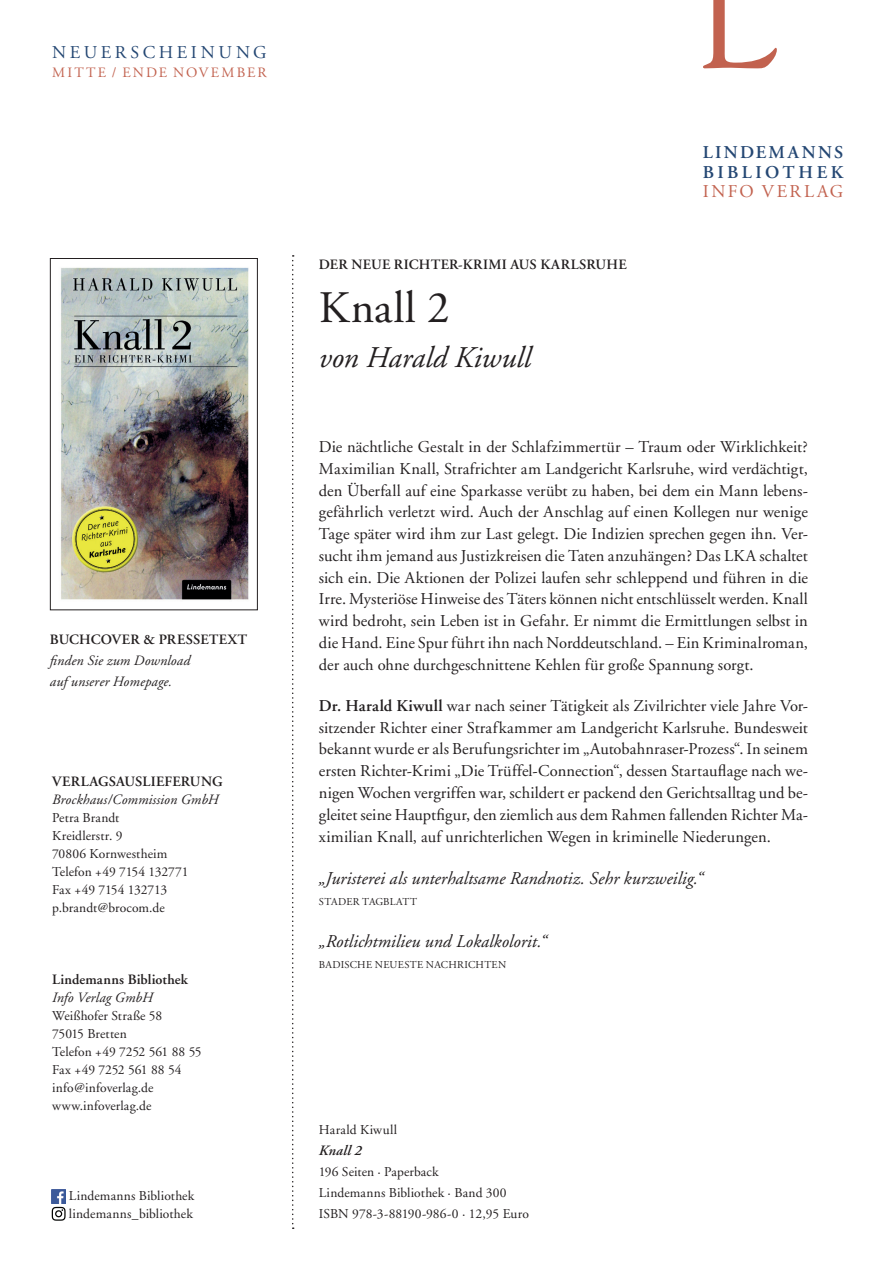
<style>
.page{position:relative;width:893px;height:1263px;background:#fff}
.page>*{position:absolute;margin:0;border:0;box-sizing:border-box;transform-origin:0 0}
.t1{font:144px "Goudy";color:#c2624f}
.t2{font:45px "Adobe Garamond";letter-spacing:.015em;color:#231f20}
.t3{font:italic 30px "Adobe Garamond";color:#231f20}
.t4{font:italic 18px "Adobe Garamond";color:#231f20}
.t5{font:600 18px/19.5px "Adobe Garamond";letter-spacing:.16em;color:#244773}
.t6{font:18px "Adobe Garamond Pro";letter-spacing:.2em;color:#244773}
.t7{font:18px "Adobe Garamond Pro";letter-spacing:.13em;color:#c2624f}
.t8{font:16.5px/21.8px "Adobe Garamond";letter-spacing:.005em;color:#231f20;text-align:justify}
.t9{font:600 14.25px "Adobe Garamond";letter-spacing:.015em;color:#231f20}
.t10{font:italic 14.25px/21px "Adobe Garamond";letter-spacing:.005em;color:#231f20}
.t11{font:14.25px "Adobe Garamond Pro";letter-spacing:.15em;color:#c2624f}
.t12{font:italic 600 14.25px "Adobe Garamond";letter-spacing:.015em;color:#231f20}
.t13{font:13.5px/18px "Adobe Garamond";letter-spacing:.005em;color:#231f20}
.t14{font:13.5px "Adobe Garamond";letter-spacing:.025em;color:#231f20}
.t15{font:10.5px "Adobe Garamond";letter-spacing:.025em;color:#231f20}
.t16{font:10.5px "Adobe Garamond";letter-spacing:.005em;color:#231f20}
.s1{font-weight:600}
</style>
<div class="page">
<div style="left:43px;top:79px;width:76px;height:76px;border:2px solid #fff;border-radius:50%"></div>
<svg style="left:292px;top:255px;width:2px;height:974px"></svg>
<img style="left:52px;top:1189px;width:14px;height:14px">
<img style="left:60px;top:267px;width:189px;height:333px">
<div style="left:50px;top:258px;width:208px;height:352px;border:1px solid #231f20"></div>
<svg style="left:52px;top:1207px;width:14px;height:14px"></svg>
<p class="t6" style="left:52px;top:41px;width:216px">NEUERSCHEINUNG</p>
<p class="t11" style="left:52px;top:64px;width:216px">MITTE / ENDE NOVEMBER</p>
<p class="t9" style="left:50px;top:632px;width:199px">BUCHCOVER &amp; PRESSETEXT</p>
<p class="t10" style="left:50px;top:650px;width:142px">finden Sie zum Download auf unserer Homepage.</p>
<p class="t9" style="left:52px;top:774px;width:172px">VERLAGSAUSLIEFERUNG</p>
<p class="t10" style="left:52px;top:790px;width:168px">Brockhaus/Commission GmbH</p>
<p class="t13" style="left:52px;top:809px;width:138px">Petra Brandt<br>Kreidlerstr. 9<br>70806 Kornwestheim<br>Telefon +49 7154 132771<br>Fax +49 7154 132713 p.brandt@brocom.de</p>
<p class="t9" style="left:52px;top:972px;width:137px">Lindemanns Bibliothek</p>
<p class="t10" style="left:52px;top:988px;width:102px">Info Verlag GmbH</p>
<p class="t13" style="left:52px;top:1007px;width:151px">Weißhofer Straße 58<br>75015 Bretten<br>Telefon +49 7252 561 88 55<br>Fax +49 7252 561 88 54 info@infoverlag.de www.infoverlag.de</p>
<p class="t13" style="left:69px;top:1187px;width:127px">Lindemanns Bibliothek lindemanns_bibliothek</p>
<h1 class="t1" style="left:699px;top:-71px;width:82px">L</h1>
<p class="t9" style="left:319px;top:256px;width:309px">DER NEUE RICHTER-KRIMI AUS KARLSRUHE</p>
<h2 class="t2" style="left:319px;top:284px;width:132px">Knall 2</h2>
<h3 class="t3" style="left:319px;top:341px;width:213px">von Harald Kiwull</h3>
<p class="t5" style="left:703px;top:143px;width:142px">LINDEMANNS<br>BIBLIOTHEK</p>
<p class="t7" style="left:703px;top:181px;width:142px">INFO VERLAG</p>
<p class="t8" style="left:319px;top:436px;width:491px">Die nächtliche Gestalt in der Schlafzimmertür – Traum oder Wirklichkeit?<br>Maximilian Knall, Strafrichter am Landgericht Karlsruhe, wird verdächtigt, den Überfall auf eine Sparkasse verübt zu haben, bei dem ein Mann lebens&shy;gefährlich verletzt wird. Auch der Anschlag auf einen Kollegen nur wenige Tage später wird ihm zur Last gelegt. Die Indizien sprechen gegen ihn. Ver&shy;sucht ihm jemand aus Justizkreisen die Taten anzuhängen? Das LKA schaltet sich ein. Die Aktionen der Polizei laufen sehr schleppend und führen in die Irre. Mysteriöse Hinweise des Täters können nicht entschlüsselt werden. Knall wird bedroht, sein Leben ist in Gefahr. Er nimmt die Ermittlungen selbst in die Hand. Eine Spur führt ihn nach Norddeutschland. – Ein Kriminalroman, der auch ohne durchgeschnittene Kehlen für große Spannung sorgt.</p>
<p class="t8" style="left:319px;top:695px;width:490px"><span class="s1">Dr. Harald Kiwull</span> war nach seiner Tätigkeit als Zivilrichter viele Jahre Vor&shy;sitzender Richter einer Strafkammer am Landgericht Karlsruhe. Bundesweit bekannt wurde er als Berufungsrichter im „Autobahnraser-Prozess“. In seinem ersten Richter-Krimi „Die Trüffel-Connection“, dessen Startauflage nach we&shy;nigen Wochen vergriffen war, schildert er packend den Gerichtsalltag und be&shy;gleitet seine Hauptfigur, den ziemlich aus dem Rahmen fallenden Richter Ma&shy;ximilian Knall, auf unrichterlichen Wegen in kriminelle Niederungen.</p>
<p class="t4" style="left:319px;top:868px;width:386px">„Juristerei als unterhaltsame Randnotiz. Sehr kurzweilig.“</p>
<p class="t16" style="left:319px;top:895px;width:100px">STADER TAGBLATT</p>
<p class="t4" style="left:319px;top:931px;width:230px">„Rotlichtmilieu und Lokalkolorit.“</p>
<p class="t15" style="left:319px;top:958px;width:189px">BADISCHE NEUESTE NACHRICHTEN</p>
<p class="t14" style="left:319px;top:1123px;width:80px">Harald Kiwull</p>
<p class="t12" style="left:319px;top:1143px;width:44px">Knall 2</p>
<p class="t13" style="left:319px;top:1162px;width:211px;line-height:21px">196 Seiten · Paperback<br>Lindemanns Bibliothek · Band 300<br>ISBN 978-3-88190-986-0 · 12,95 Euro</p>
</div>
